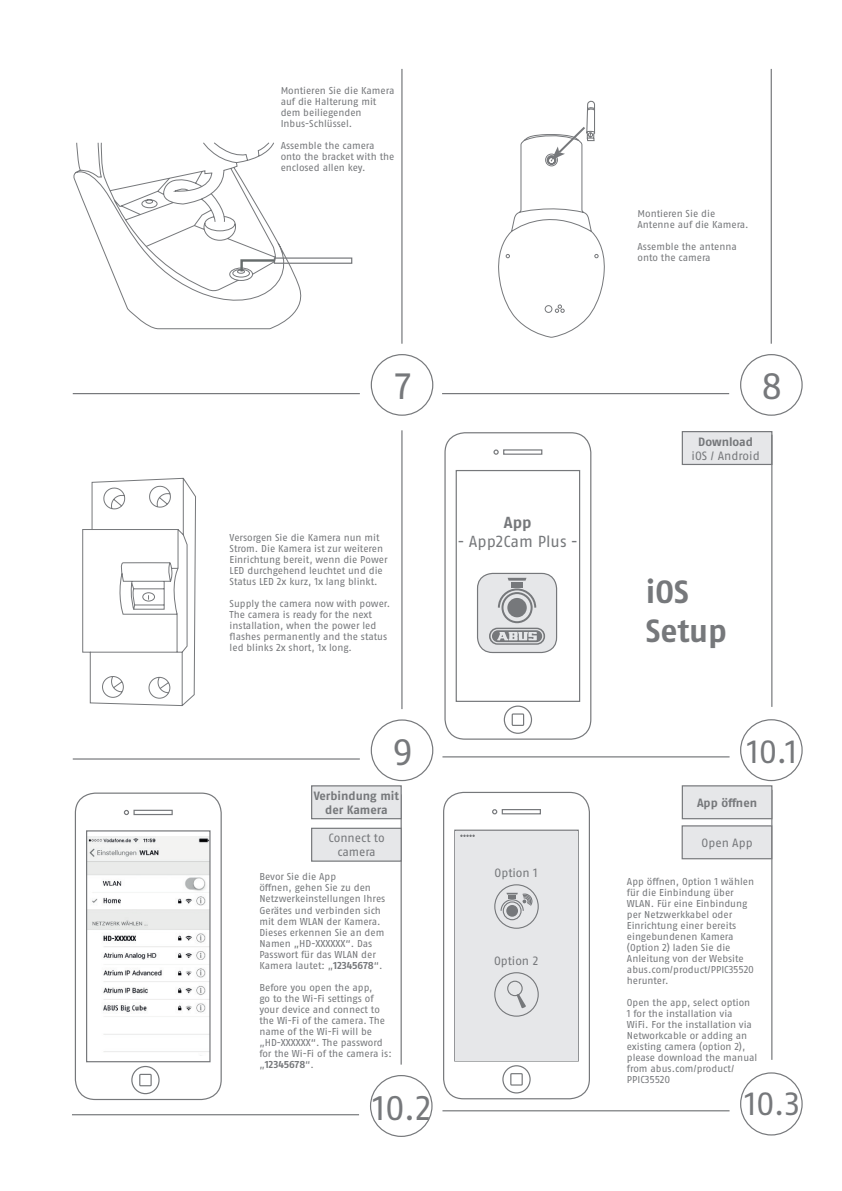
<style>
.page{position:relative;width:842px;height:1191px;background:#fff}
.page>*{position:absolute;margin:0;border:0;box-sizing:border-box;transform-origin:0 0}
.t1{font:36.6px "ABUS Fago Pro";color:#76787b}
.t2{font:34px "ABUS Fago Pro";color:#76787b}
.t3{font:32px "ABUS Fago Pro";color:#76787b}
.t4{font:700 32px/38.4px "ABUS Fago Pro";color:#76787b}
.t5{font:16px "ABUS Fago Pro";color:#76787b}
.t6{font:700 16px "ABUS Fago Pro";color:#76787b}
.t7{font:12px/14px "ABUS Fago Pro";color:#76787b;text-align:center}
.t8{font:700 12px/14px "ABUS Fago Pro";color:#76787b;text-align:center}
.t9{font:10px/11px "ABUS Fago Pro";color:#76787b}
.s1{font-weight:700}
</style>
<div class="page">
<hr style="left:771px;top:790px;width:1px;height:269px;background:#76787b">
<hr style="left:442px;top:1110px;width:287px;height:1px;background:#76787b">
<div style="left:740px;top:1072px;width:63px;height:63px;border:1px solid #76787b;border-radius:50%"></div>
<hr style="left:401px;top:794px;width:1px;height:270px;background:#76787b">
<hr style="left:72px;top:1114px;width:287px;height:1px;background:#76787b">
<div style="left:370px;top:1075px;width:63px;height:62px;border:1px solid #76787b;border-radius:50%"></div>
<div style="left:454px;top:829px;width:125px;height:232px;border:1px solid #76787b"></div>
<div style="left:455px;top:830px;width:123px;height:230px;background:#e6e7e9"></div>
<div style="left:502px;top:1065px;width:29px;height:28px;border:1px solid #76787b;border-radius:50%"></div>
<div style="left:510px;top:1073px;width:13px;height:12px;border:1px solid #76787b"></div>
<div style="left:443px;top:792px;width:147px;height:307px;border:1px solid #76787b;border-radius:20px"></div>
<svg style="left:492px;top:809px;width:49px;height:6px"></svg>
<svg style="left:460px;top:834px;width:15px;height:3px"></svg>
<div style="left:503px;top:901px;width:19px;height:19px;border:1px solid #76787b;border-radius:50%"></div>
<div style="left:506px;top:905px;width:12px;height:11px;background:#76787b;border-radius:50%"></div>
<svg style="left:500px;top:892px;width:32px;height:22px"></svg>
<div style="left:494px;top:884px;width:45px;height:44px;border:1px solid #76787b;border-radius:50%"></div>
<div style="left:494px;top:972px;width:45px;height:44px;border:1px solid #76787b;border-radius:50%"></div>
<div style="left:507px;top:980px;width:16px;height:16px;border:1px solid #76787b;border-radius:50%"></div>
<svg style="left:516px;top:994px;width:10px;height:14px"></svg>
<div style="left:682px;top:825px;width:90px;height:34px;background:#e6e7e9;border:1px solid #76787b"></div>
<div style="left:682px;top:785px;width:90px;height:34px;background:#e6e7e9;border:1px solid #76787b"></div>
<div style="left:131px;top:1066px;width:29px;height:28px;border:1px solid #76787b;border-radius:50%"></div>
<div style="left:139px;top:1073px;width:13px;height:13px;border:1px solid #76787b"></div>
<div style="left:75px;top:792px;width:147px;height:308px;border:1px solid #76787b;border-radius:20px"></div>
<img style="left:88px;top:837px;width:121px;height:215px">
<div style="left:86px;top:830px;width:125px;height:232px;border:1px solid #76787b"></div>
<svg style="left:124px;top:809px;width:49px;height:6px"></svg>
<div style="left:311px;top:827px;width:91px;height:34px;background:#e6e7e9;border:1px solid #76787b"></div>
<div style="left:311px;top:785px;width:91px;height:34px;background:#e6e7e9;border:1px solid #76787b"></div>
<div style="left:504px;top:705px;width:28px;height:29px;border:1px solid #76787b;border-radius:50%"></div>
<div style="left:512px;top:713px;width:12px;height:13px;border:1px solid #76787b"></div>
<div style="left:444px;top:432px;width:147px;height:307px;border:1px solid #76787b;border-radius:20px"></div>
<div style="left:456px;top:470px;width:124px;height:232px;border:1px solid #76787b"></div>
<svg style="left:493px;top:449px;width:50px;height:6px"></svg>
<div style="left:477px;top:573px;width:80px;height:79px;background:#e6e7e9;border-radius:15px"></div>
<div style="left:477px;top:573px;width:80px;height:80px;border:1px solid #76787b;border-radius:15px"></div>
<svg style="left:489px;top:627px;width:56px;height:18px"></svg>
<div style="left:501px;top:592px;width:32px;height:31px;border:2px solid #76787b;border-radius:50%"></div>
<div style="left:507px;top:598px;width:20px;height:19px;background:#76787b;border-radius:50%"></div>
<svg style="left:497px;top:587px;width:40px;height:22px"></svg>
<div style="left:511px;top:582px;width:12px;height:5px;background:#76787b"></div>
<svg style="left:508px;top:578px;width:18px;height:2px"></svg>
<div style="left:682px;top:431px;width:90px;height:34px;background:#e6e7e9;border:1px solid #76787b"></div>
<hr style="left:771px;top:435px;width:1px;height:272px;background:#76787b">
<hr style="left:442px;top:756px;width:287px;height:1px;background:#76787b">
<div style="left:740px;top:719px;width:63px;height:62px;border:1px solid #76787b;border-radius:50%"></div>
<hr style="left:771px;top:69px;width:1px;height:275px;background:#76787b">
<hr style="left:442px;top:393px;width:287px;height:1px;background:#76787b">
<div style="left:740px;top:354px;width:63px;height:62px;border:1px solid #76787b;border-radius:50%"></div>
<hr style="left:401px;top:69px;width:1px;height:275px;background:#76787b">
<hr style="left:73px;top:393px;width:287px;height:1px;background:#76787b">
<div style="left:371px;top:354px;width:62px;height:62px;border:1px solid #76787b;border-radius:50%"></div>
<hr style="left:401px;top:430px;width:1px;height:279px;background:#76787b">
<hr style="left:73px;top:758px;width:287px;height:1px;background:#76787b">
<div style="left:371px;top:719px;width:62px;height:62px;border:1px solid #76787b;border-radius:50%"></div>
<svg style="left:82px;top:477px;width:114px;height:229px"></svg>
<svg style="left:73px;top:142px;width:229px;height:188px"></svg>
<div style="left:274px;top:257px;width:78px;height:7px;border:1px solid #76787b"></div>
<svg style="left:239px;top:258px;width:38px;height:16px"></svg>
<svg style="left:498px;top:100px;width:107px;height:238px"></svg>
<p class="t9" style="left:281px;top:85px;width:115px">Montieren Sie die Kamera auf die Halterung mit dem beiliegenden<br>Inbus-Schlüssel.</p>
<p class="t9" style="left:281px;top:140px;width:115px">Assemble the camera onto the bracket with the enclosed allen key.</p>
<p class="t9" style="left:638px;top:208px;width:113px">Montieren Sie die<br>Antenne auf die Kamera.</p>
<p class="t9" style="left:638px;top:241px;width:101px">Assemble the antenna onto the camera</p>
<h1 class="t1" style="left:395px;top:365px;width:18px">7</h1>
<h1 class="t1" style="left:761px;top:365px;width:23px">8</h1>
<p class="t9" style="left:230px;top:532px;width:159px">Versorgen Sie die Kamera nun mit Strom. Die Kamera ist zur weiteren Einrichtung bereit, wenn die Power LED durchgehend leuchtet und die Status LED 2x kurz, 1x lang blinkt.</p>
<p class="t9" style="left:230px;top:598px;width:162px">Supply the camera now with power.<br>The camera is ready for the next installation, when the power led flashes permanently and the status led blinks 2x short, 1x long.</p>
<h1 class="t1" style="left:392px;top:730px;width:22px">9</h1>
<p class="t8" style="left:314px;top:789px;width:87px">Verbindung mit der Kamera</p>
<p class="t7" style="left:328px;top:831px;width:58px">Connect to camera</p>
<p class="t9" style="left:259px;top:871px;width:127px">Bevor Sie die App<br>öffnen, gehen Sie zu den<br>Netzwerkeinstellungen Ihres<br>Gerätes und verbinden sich mit dem WLAN der Kamera.<br>Dieses erkennen Sie an dem<br>Namen „HD-XXXXXX“. Das<br>Passwort für das WLAN der<br>Kamera lautet: „<span class="s1">12345678</span>“.</p>
<p class="t9" style="left:259px;top:981px;width:134px">Before you open the app,<br>go to the Wi-Fi settings of your device and connect to the Wi-Fi of the camera. The name of the Wi-Fi will be „HD-XXXXXX“. The password for the Wi-Fi of the camera is: „<span class="s1">12345678</span>“.</p>
<h3 class="t6" style="left:504px;top:512px;width:29px">App</h3>
<h3 class="t5" style="left:458px;top:532px;width:121px">- App2Cam Plus -</h3>
<p class="t7" style="left:495px;top:866px;width:45px">Option 1</p>
<p class="t7" style="left:494px;top:954px;width:46px">Option 2</p>
<p class="t8" style="left:698px;top:435px;width:56px">Download</p>
<p class="t7" style="left:691px;top:449px;width:70px">iOS / Android</p>
<h3 class="t4" style="left:646px;top:573px;width:83px">iOS<br>Setup</h3>
<h3 class="t3" style="left:747px;top:732px;width:52px">10.1</h3>
<p class="t8" style="left:697px;top:796px;width:62px">App öffnen</p>
<p class="t7" style="left:702px;top:835px;width:53px">Open App</p>
<p class="t9" style="left:627px;top:875px;width:129px">App öffnen, Option 1 wählen für die Einbindung über<br>WLAN. Für eine Einbindung per Netzwerkkabel oder<br>Einrichtung einer bereits eingebundenen Kamera (Option 2) laden Sie die<br>Anleitung von der Website abus.com/product/PPIC35520 herunter.</p>
<p class="t9" style="left:627px;top:996px;width:132px">Open the app, select option<br>1 for the installation via<br>WiFi. For the installation via<br>Networkcable or adding an existing camera (option 2), please download the manual from abus.com/product/<br>PPIC35520</p>
<h2 class="t2" style="left:372px;top:1087px;width:60px">10.2</h2>
<h3 class="t3" style="left:744px;top:1084px;width:57px">10.3</h3>
</div>
